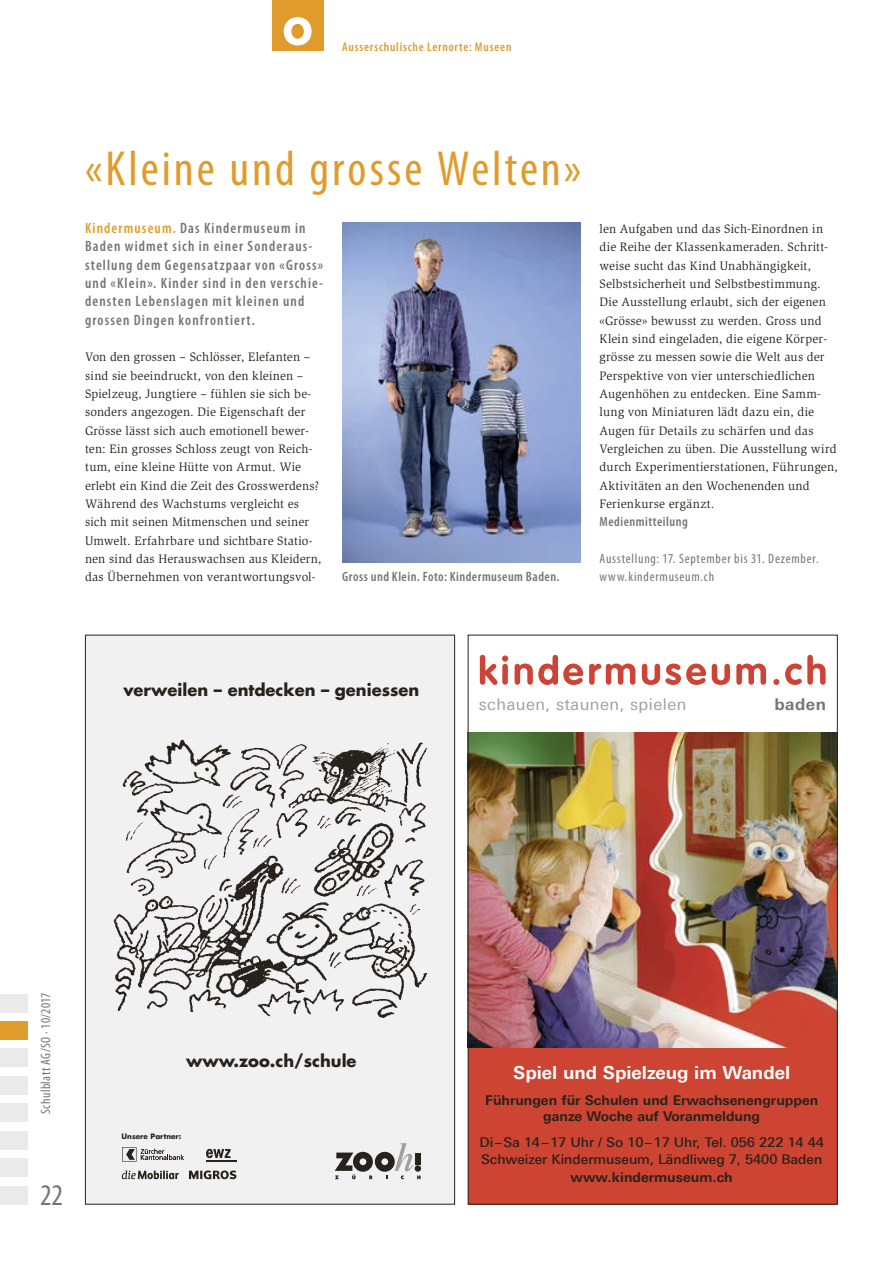
<style>
.page{position:relative;width:893px;height:1263px;background:#fff}
.page>*{position:absolute;margin:0;border:0;box-sizing:border-box;transform-origin:0 0}
.t1{font:800 54px "Futura Std";color:#fff}
.t2{font:condensed 49.5px "Myriad Pro";letter-spacing:.06em;color:#df9c2c}
.t3{font:condensed 30px "Myriad Pro";color:#757574}
.t4{font:700 18px "Linotype Univers 630";color:#fff}
.t5{font:700 16.35px "Futura";color:#27231c}
.t6{font:16.35px "Linotype Univers 430";letter-spacing:.03em;color:#a1a0a1}
.t7{font:700 16.35px "Linotype Univers 630";letter-spacing:.03em;color:#757574}
.t8{font:600 condensed 15px/18.3px "Myriad Pro";letter-spacing:.075em;color:#757574}
.t9{font:700 13.5px/16.2px "Linotype Univers 630";color:#27231c;text-align:center}
.t10{font:500 13.5px/17.2px "Linotype Univers 530";color:#27231c}
.t11{font:condensed 13.5px/18.3px "Myriad Pro";letter-spacing:.055em;color:#757574}
.t12{font:600 condensed 13.5px "Myriad Pro";letter-spacing:.035em;color:#757574}
.t13{font:condensed 13.5px "Myriad Pro";letter-spacing:.03em;color:#757574}
.t14{font:12.6px/18.3px "Slimbach Std";letter-spacing:.015em;color:#27231c}
.t15{font:600 condensed 12.6px "Myriad Pro";letter-spacing:.065em;color:#df9c2c}
.t16{font:700 7.35px "Futura";color:#27231c}
.s1{color:#df9c2c}
</style>
<div class="page">
<div style="left:272px;top:0;width:51px;height:51px;background:#df9c2c"></div>
<div style="left:0;top:994px;width:28px;height:18px;background:#eaeaea"></div>
<div style="left:0;top:1048px;width:28px;height:19px;background:#eaeaea"></div>
<div style="left:0;top:1076px;width:28px;height:18px;background:#eaeaea"></div>
<div style="left:0;top:1103px;width:28px;height:19px;background:#eaeaea"></div>
<div style="left:0;top:1131px;width:28px;height:18px;background:#eaeaea"></div>
<div style="left:0;top:1186px;width:28px;height:18px;background:#eaeaea"></div>
<div style="left:0;top:1158px;width:28px;height:19px;background:#eaeaea"></div>
<div style="left:0;top:1021px;width:28px;height:18px;background:#df9c2c"></div>
<img style="left:342px;top:223px;width:238px;height:340px">
<svg style="left:480px;top:655px;width:28px;height:30px"></svg>
<svg style="left:515px;top:655px;width:68px;height:30px"></svg>
<svg style="left:589px;top:663px;width:46px;height:22px"></svg>
<svg style="left:642px;top:663px;width:64px;height:22px"></svg>
<svg style="left:712px;top:664px;width:18px;height:21px"></svg>
<svg style="left:736px;top:663px;width:30px;height:22px"></svg>
<svg style="left:773px;top:679px;width:6px;height:6px"></svg>
<svg style="left:785px;top:655px;width:41px;height:30px"></svg>
<div style="left:468px;top:1047px;width:370px;height:157px;background:#cd4432"></div>
<img style="left:470px;top:732px;width:366px;height:315px">
<div style="left:85px;top:635px;width:370px;height:569px;background:#f1f1f1"></div>
<img style="left:113px;top:739px;width:315px;height:279px">
<svg style="left:335px;top:1143px;width:86px;height:36px"></svg>
<svg style="left:122px;top:1147px;width:62px;height:15px"></svg>
<svg style="left:189px;top:1170px;width:47px;height:9px"></svg>
<svg style="left:122px;top:1170px;width:57px;height:9px"></svg>
<svg style="left:206px;top:1149px;width:30px;height:13px"></svg>
<h1 class="t1" style="left:283px;top:-10px;width:31px">o</h1>
<p class="t15" style="left:342px;top:39px;width:171px">Ausserschulische Lernorte: Museen</p>
<h2 class="t2" style="left:85px;top:138px;width:498px">«Kleine und grosse Welten»</h2>
<p class="t8" style="left:85px;top:219px;width:240px"><span class="s1">Kindermuseum.</span> Das Kindermuseum in Baden widmet sich in einer Sonderaus&shy;stellung dem Gegensatzpaar von «Gross» und «Klein». Kinder sind in den verschie&shy;densten Lebenslagen mit kleinen und grossen Dingen konfrontiert.</p>
<p class="t14" style="left:85px;top:348px;width:238px">Von den grossen – Schlösser, Elefanten – sind sie beeindruckt, von den kleinen – Spielzeug, Jungtiere – fühlen sie sich be&shy;sonders angezogen. Die Eigenschaft der Grösse lässt sich auch emotionell bewer&shy;ten: Ein grosses Schloss zeugt von Reich&shy;tum, eine kleine Hütte von Armut. Wie erlebt ein Kind die Zeit des Grosswerdens?<br>Während des Wachstums vergleicht es sich mit seinen Mitmenschen und seiner Umwelt. Erfahrbare und sichtbare Statio&shy;nen sind das Herauswachsen aus Kleidern, das Übernehmen von verantwortungsvol-</p>
<p class="t12" style="left:342px;top:568px;width:219px">Gross und Klein. Foto: Kindermuseum Baden.</p>
<p class="t14" style="left:600px;top:220px;width:240px">len Aufgaben und das Sich-Einordnen in die Reihe der Klassenkameraden. Schritt&shy;weise sucht das Kind Unabhängigkeit, Selbstsicherheit und Selbstbestimmung.<br>Die Ausstellung erlaubt, sich der eigenen «Grösse» bewusst zu werden. Gross und Klein sind eingeladen, die eigene Körper&shy;grösse zu messen sowie die Welt aus der Perspektive von vier unterschiedlichen Augenhöhen zu entdecken. Eine Samm&shy;lung von Miniaturen lädt dazu ein, die Augen für Details zu schärfen und das Vergleichen zu üben. Die Ausstellung wird durch Experimentierstationen, Führungen, Aktivitäten an den Wochenenden und Ferienkurse ergänzt.</p>
<p class="t12" style="left:600px;top:513px;width:90px">Medienmitteilung</p>
<p class="t11" style="left:600px;top:549px;width:221px">Ausstellung: 17. September bis 31. Dezember. www.kindermuseum.ch</p>
<p class="t5" style="left:123px;top:679px;width:297px">verweilen – entdecken – geniessen</p>
<p class="t6" style="left:479px;top:695px;width:209px">schauen, staunen, spielen</p>
<p class="t7" style="left:774px;top:694px;width:53px">baden</p>
<p class="t13" style="left:38px;top:1114px;width:123px;rotate:-90deg">Schulblatt AG/SO · 10/2017</p>
<h3 class="t3" style="left:40px;top:1176px;width:24px">22</h3>
<p class="t5" style="left:186px;top:1049px;width:172px">www.zoo.ch/schule</p>
<p class="t16" style="left:122px;top:1131px;width:61px">Unsere Partner:</p>
<h3 class="t4" style="left:513px;top:1062px;width:278px">Spiel und Spielzeug im Wandel</h3>
<p class="t9" style="left:485px;top:1091px;width:335px">Führungen für Schulen und Erwachsenengruppen ganze Woche auf Voranmeldung</p>
<p class="t10" style="left:479px;top:1133px;width:346px">Di –Sa 14–17 Uhr / So 10–17 Uhr, Tel. 056 222 14 44<br>Schweizer Kindermuseum, Ländliweg 7, 5400 Baden</p>
<p class="t9" style="left:571px;top:1168px;width:164px">www.kindermuseum.ch</p>
</div>
